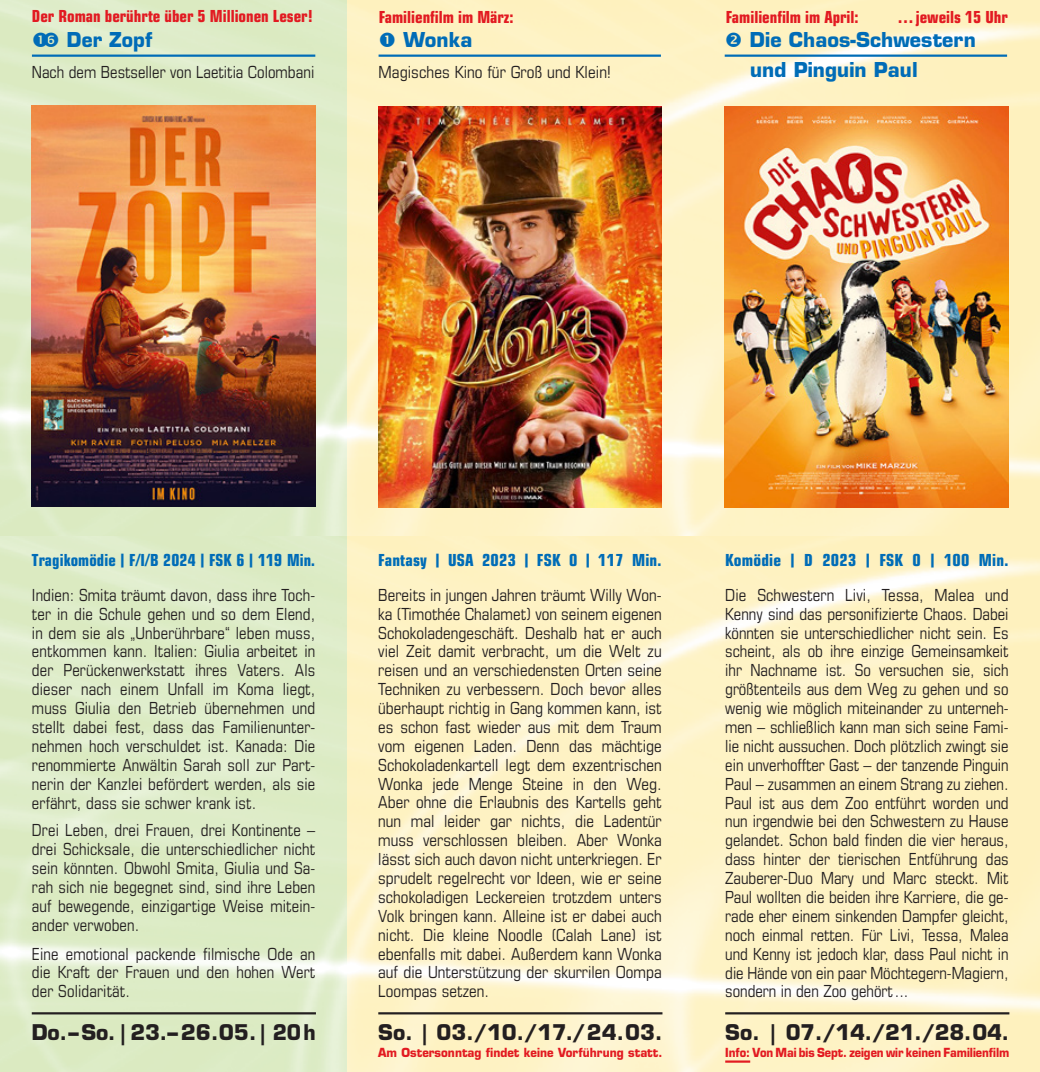
<style>
.page{position:relative;width:1040px;height:1072px;background:#fff}
.page>*{position:absolute;margin:0;border:0;box-sizing:border-box;transform-origin:0 0}
.t1{font:700 21.15px "Eurostile LT Std";letter-spacing:-.005em;color:#231f20}
.t2{font:700 20.03px/30.2px "Eurostile LT Std";letter-spacing:.005em;color:#006cb7}
.t3{font:700 20.03px "Eurostile LT Std";letter-spacing:.005em;color:#006cb7;scale:.95 1}
.t4{font:condensed 16.65px/18.9px "Eurostile LT Std";letter-spacing:.005em;color:#231f20;text-align:justify}
.t5{font:700 condensed 16.65px "Eurostile LT Pro";color:#e21a21}
.t6{font:700 condensed 16.65px "Eurostile LT Pro";letter-spacing:.01em;color:#006cb7}
.t7{font:700 condensed 16.65px "Eurostile LT Pro";letter-spacing:.01em;color:#006cb7;scale:.96 1}
.t8{font:700 12.15px "Eurostile LT Std";letter-spacing:-.005em;color:#e21a21;scale:.9 1}
.t9{font:700 12.15px "Eurostile LT Std";letter-spacing:-.005em;color:#e21a21;scale:.93 1}
</style>
<div class="page">
<img style="left:0;top:0;width:347px;height:1071px">
<img style="left:347px;top:0;width:693px;height:1071px">
<img style="left:32px;top:106px;width:283px;height:401px">
<hr style="left:32px;top:55px;width:283px;height:2px;background:#006cb7">
<img style="left:378px;top:106px;width:284px;height:401px">
<img style="left:724px;top:106px;width:284px;height:401px">
<hr style="left:378px;top:55px;width:283px;height:2px;background:#006cb7">
<hr style="left:724px;top:55px;width:283px;height:2px;background:#006cb7">
<hr style="left:725px;top:1012px;width:284px;height:2px;background:#231f20">
<hr style="left:725px;top:1060px;width:25px;height:2px;background:#e21a21">
<hr style="left:32px;top:1012px;width:284px;height:2px;background:#231f20">
<hr style="left:378px;top:1012px;width:284px;height:2px;background:#231f20">
<svg style="left:34px;top:33px;width:24px;height:14px"></svg>
<svg style="left:380px;top:33px;width:15px;height:14px"></svg>
<svg style="left:726px;top:33px;width:15px;height:14px"></svg>
<p class="t5" style="left:32px;top:6px;width:282px">Der Roman berührte über 5 Millionen Leser!</p>
<p class="t5" style="left:379px;top:7px;width:136px">Familienfilm im März:</p>
<p class="t5" style="left:726px;top:7px;width:134px">Familienfilm im April:</p>
<p class="t5" style="left:897px;top:7px;width:112px">…jeweils 15 Uhr</p>
<p class="t3" style="left:67px;top:28px;width:92px">Der Zopf</p>
<p class="t4" style="left:32px;top:63px;width:284px">Nach dem Bestseller von Laetitia Colombani</p>
<p class="t2" style="left:403px;top:25px;width:70px">Wonka</p>
<p class="t4" style="left:378px;top:63px;width:234px">Magisches Kino für Groß und Klein!</p>
<p class="t2" style="left:750px;top:25px;width:227px">Die Chaos-Schwestern und Pinguin Paul</p>
<p class="t7" style="left:32px;top:549px;width:297px">Tragikomödie | F/I/B 2024 | FSK 6 | 119 Min.</p>
<p class="t6" style="left:378px;top:549px;width:285px">Fantasy | USA 2023 | FSK 0 | 117 Min.</p>
<p class="t6" style="left:725px;top:549px;width:285px">Komödie | D 2023 | FSK 0 | 100 Min.</p>
<p class="t4" style="left:32px;top:585px;width:285px">Indien: Smita träumt davon, dass ihre Toch&shy;ter in die Schule gehen und so dem Elend, in dem sie als „Unberührbare“ leben muss, entkommen kann. Italien: Giulia arbeitet in der Perückenwerkstatt ihres Vaters. Als dieser nach einem Unfall im Koma liegt, muss Giulia den Betrieb übernehmen und stellt dabei fest, dass das Familienunter&shy;nehmen hoch verschuldet ist. Kanada: Die renommierte Anwältin Sarah soll zur Part&shy;nerin der Kanzlei befördert werden, als sie erfährt, dass sie schwer krank ist.</p>
<p class="t4" style="left:32px;top:820px;width:285px">Drei Leben, drei Frauen, drei Kontinente – drei Schicksale, die unterschiedlicher nicht sein könnten. Obwohl Smita, Giulia und Sa&shy;rah sich nie begegnet sind, sind ihre Leben auf bewegende, einzigartige Weise mitein&shy;ander verwoben.</p>
<p class="t4" style="left:32px;top:943px;width:285px">Eine emotional packende filmische Ode an die Kraft der Frauen und den hohen Wert der Solidarität.</p>
<p class="t4" style="left:378px;top:585px;width:285px">Bereits in jungen Jahren träumt Willy Won&shy;ka (Timothée Chalamet) von seinem eigenen Schokoladengeschäft. Deshalb hat er auch viel Zeit damit verbracht, um die Welt zu reisen und an verschiedensten Orten seine Techniken zu verbessern. Doch bevor alles überhaupt richtig in Gang kommen kann, ist es schon fast wieder aus mit dem Traum vom eigenen Laden. Denn das mächtige Schokoladenkartell legt dem exzentrischen Wonka jede Menge Steine in den Weg.<br>Aber ohne die Erlaubnis des Kartells geht nun mal leider gar nichts, die Ladentür muss verschlossen bleiben. Aber Wonka lässt sich auch davon nicht unterkriegen. Er sprudelt regelrecht vor Ideen, wie er seine schokoladigen Leckereien trotzdem unters Volk bringen kann. Alleine ist er dabei auch nicht. Die kleine Noodle (Calah Lane) ist ebenfalls mit dabei. Außerdem kann Wonka auf die Unterstützung der skurrilen Oompa Loompas setzen.</p>
<p class="t4" style="left:725px;top:585px;width:285px">Die Schwestern Livi, Tessa, Malea und Kenny sind das personifizierte Chaos. Dabei könnten sie unterschiedlicher nicht sein. Es scheint, als ob ihre einzige Gemeinsamkeit ihr Nachname ist. So versuchen sie, sich größtenteils aus dem Weg zu gehen und so wenig wie möglich miteinander zu unterneh&shy;men – schließlich kann man sich seine Fami&shy;lie nicht aussuchen. Doch plötzlich zwingt sie ein unverhoffter Gast – der tanzende Pinguin Paul – zusammen an einem Strang zu ziehen.<br>Paul ist aus dem Zoo entführt worden und nun irgendwie bei den Schwestern zu Hause gelandet. Schon bald finden die vier heraus, dass hinter der tierischen Entführung das Zauberer-Duo Mary und Marc steckt. Mit Paul wollten die beiden ihre Karriere, die ge&shy;rade eher einem sinkenden Dampfer gleicht, noch einmal retten. Für Livi, Tessa, Malea und Kenny ist jedoch klar, dass Paul nicht in die Hände von ein paar Möchtegern-Magiern, sondern in den Zoo gehört...</p>
<p class="t1" style="left:32px;top:1018px;width:286px">Do. – So. | 23.–26.05.| 20 h</p>
<p class="t1" style="left:378px;top:1018px;width:286px">So. | 03./10./17./24.03.</p>
<p class="t9" style="left:378px;top:1045px;width:307px">Am Ostersonntag findet keine Vorführung statt.</p>
<p class="t1" style="left:725px;top:1018px;width:286px">So. | 07./14./21./28.04.</p>
<p class="t8" style="left:725px;top:1045px;width:317px">Info: Von Mai bis Sept. zeigen wir keinen Familienfilm</p>
</div>
